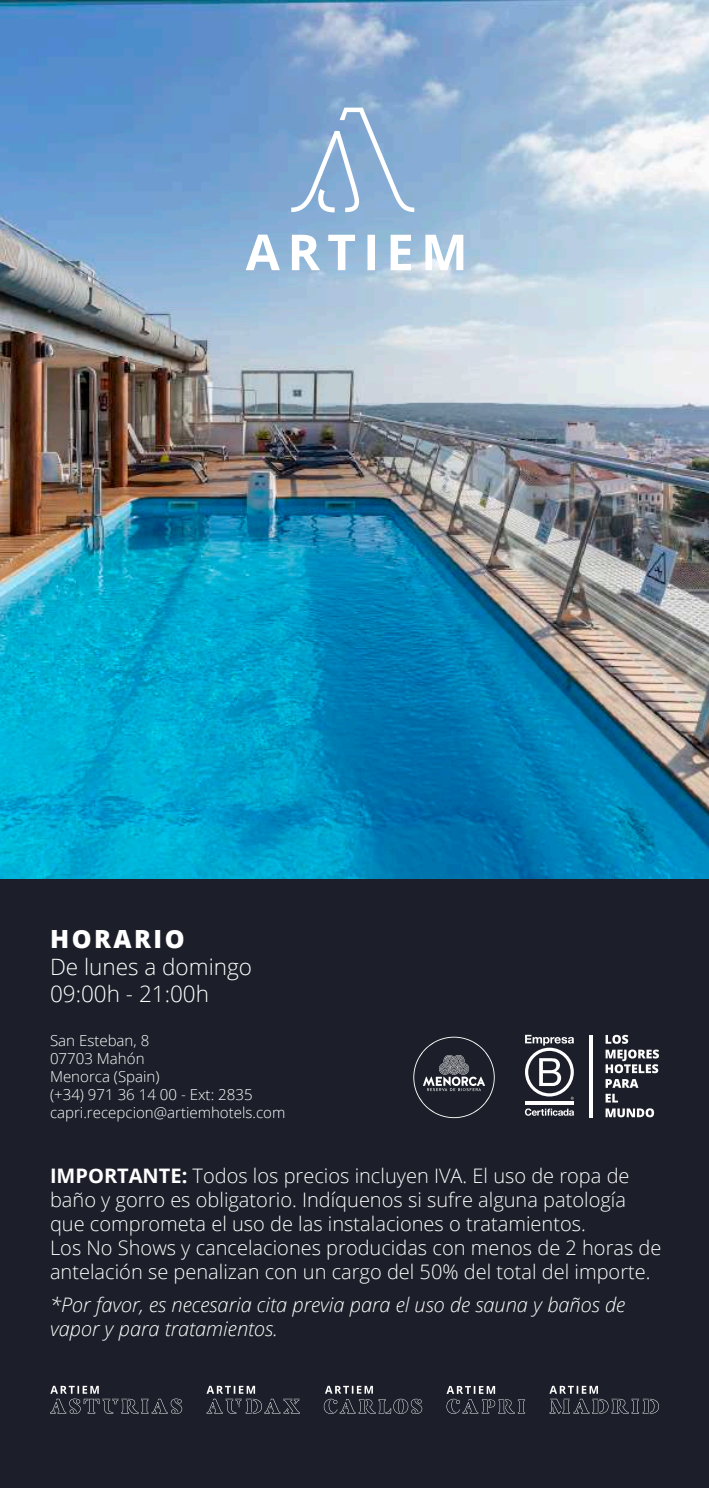
<style>
.page{position:relative;width:709px;height:1489px;background:#fff}
.page>*{position:absolute;margin:0;border:0;box-sizing:border-box;transform-origin:0 0}
.t1{font:800 25px "Open Sans";letter-spacing:.1em;color:#fff}
.t2{font:300 22.5px/27px "Open Sans";color:#fff}
.t3{font:300 20px/24px "Open Sans";color:#fff}
.t4{font:italic 300 20px/24px "Open Sans";color:#fff}
.t5{font:300 15px/18px "Open Sans";color:#fff}
.s1{font-weight:700}
</style>
<div class="page">
<img style="left:0;top:0;width:709px;height:879px">
<div style="left:0;top:879px;width:709px;height:608px;background:#1c1f29"></div>
<svg style="left:206px;top:1385px;width:94px;height:28px"></svg>
<svg style="left:446px;top:1385px;width:79px;height:28px"></svg>
<svg style="left:324px;top:1385px;width:98px;height:28px"></svg>
<svg style="left:549px;top:1385px;width:110px;height:28px"></svg>
<svg style="left:50px;top:1385px;width:132px;height:28px"></svg>
<svg style="left:413px;top:1036px;width:81px;height:82px"></svg>
<hr style="left:525px;top:1101px;width:49px;height:3px;background:#fff">
<svg style="left:525px;top:1034px;width:49px;height:65px"></svg>
<svg style="left:525px;top:1108px;width:49px;height:7px"></svg>
<svg style="left:605px;top:1034px;width:23px;height:9px"></svg>
<svg style="left:605px;top:1049px;width:54px;height:38px"></svg>
<svg style="left:605px;top:1093px;width:13px;height:9px"></svg>
<svg style="left:605px;top:1108px;width:49px;height:9px"></svg>
<hr style="left:589px;top:1034px;width:3px;height:83px;background:#fff">
<svg style="left:246px;top:234px;width:217px;height:36px"></svg>
<svg style="left:291px;top:108px;width:123px;height:104px;background:#91b3d7"></svg>
<p class="t1" style="left:50px;top:919px;width:136px">HORARIO</p>
<p class="t2" style="left:50px;top:952px;width:203px">De lunes a domingo<br>09:00h - 21:00h</p>
<p class="t5" style="left:50px;top:1030px;width:237px">San Esteban, 8<br>07703 Mahón<br>Menorca (Spain)<br>(+34) 971 36 14 00 - Ext: 2835 capri.recepcion@artiemhotels.com</p>
<p class="t3" style="left:50px;top:1162px;width:613px"><span class="s1">IMPORTANTE:</span> Todos los precios incluyen IVA. El uso de ropa de baño y gorro es obligatorio. Indíquenos si sufre alguna patología que comprometa el uso de las instalaciones o tratamientos.<br>Los No Shows y cancelaciones producidas con menos de 2 horas de antelación se penalizan con un cargo del 50% del total del importe.</p>
<p class="t4" style="left:50px;top:1291px;width:576px">*Por favor, es necesaria cita previa para el uso de sauna y baños de vapor y para tratamientos.</p>
</div>
